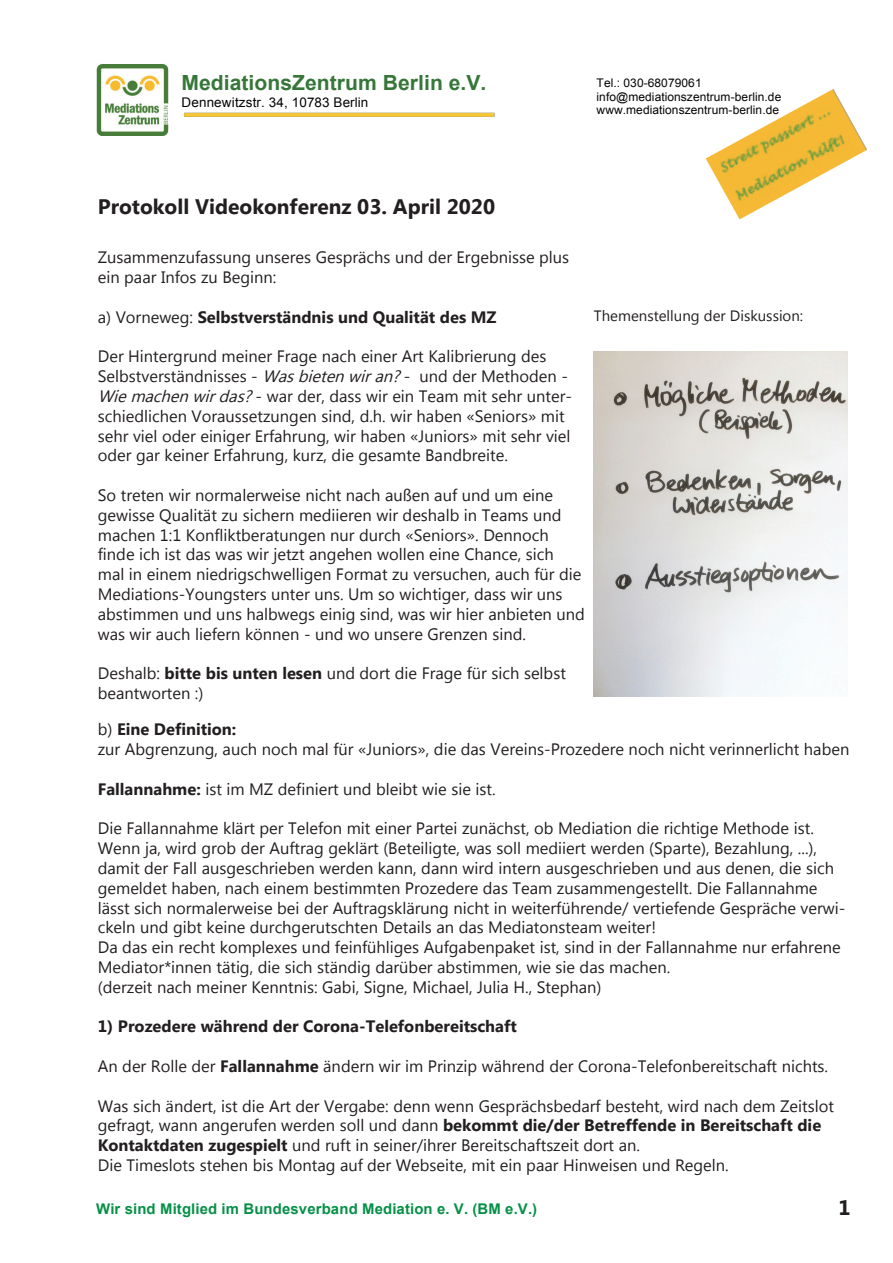
<style>
.page{position:relative;width:893px;height:1263px;background:#fff}
.page>*{position:absolute;margin:0;border:0;box-sizing:border-box;transform-origin:0 0}
.t1{font:700 21px "Microsoft Tai Le";color:#231f20}
.t2{font:700 20.85px "Arial";letter-spacing:.005em;color:#367739}
.t3{font:16.5px/19.8px "Microsoft Tai Le";color:#231f20}
.t4{font:700 16.5px "Microsoft Tai Le";color:#231f20}
.t5{font:15px "Microsoft Tai Le";color:#231f20}
.t6{font:700 14.7px "Arial";letter-spacing:.01em;color:#069046}
.t7{font:13.35px "Arial";letter-spacing:.015em;color:#040503}
.t8{font:11.85px/13.8px "Arial";letter-spacing:.005em;color:#040503}
.s1{font-weight:400}
.s2{font-style:italic}
.s3{font-weight:700}
</style>
<div class="page">
<img style="left:96px;top:64px;width:73px;height:72px">
<img style="left:184px;top:113px;width:311px;height:4px">
<img style="left:706px;top:89px;width:161px;height:130px">
<img style="left:594px;top:352px;width:253px;height:344px">
<p class="t2" style="left:181px;top:69px;width:307px">MediationsZentrum Berlin e.V.</p>
<p class="t7" style="left:181px;top:94px;width:188px">Dennewitzstr. 34, 10783 Berlin</p>
<p class="t1" style="left:98px;top:194px;width:399px">Protokoll Videokonferenz 03. April 2020</p>
<p class="t8" style="left:597px;top:76px;width:186px">Tel.: 030-68079061 info@mediationszentrum-berlin.de www.mediationszentrum-berlin.de</p>
<p class="t3" style="left:98px;top:249px;width:473px">Zusammenzufassung unseres Gesprächs und der Ergebnisse plus ein paar Infos zu Beginn:</p>
<p class="t4" style="left:98px;top:307px;width:400px"><span class="s1">a) Vorneweg:</span> Selbstverständnis und Qualität des MZ</p>
<p class="t3" style="left:98px;top:348px;width:476px">Der Hintergrund meiner Frage nach einer Art Kalibrierung des Selbstverständnisses - <span class="s2">Wasbietenwiran?</span>- und der Methoden - <span class="s2">Wiemachenwirdas?</span>- war der, dass wir ein Team mit sehr unter&shy;schiedlichen Voraussetzungen sind, d.h. wir haben «Seniors» mit sehr viel oder einiger Erfahrung, wir haben «Juniors» mit sehr viel oder gar keiner Erfahrung, kurz, die gesamte Bandbreite.</p>
<p class="t3" style="left:98px;top:486px;width:489px">So treten wir normalerweise nicht nach außen auf und um eine gewisse Qualität zu sichern mediieren wir deshalb in Teams und machen 1:1 Konfliktberatungen nur durch «Seniors». Dennoch finde ich ist das was wir jetzt angehen wollen eine Chance, sich<br>mal in einem niedrigschwelligen Format zu versuchen, auch für die Mediations-Youngsters unter uns. Um so wichtiger, dass wir uns abstimmen und uns halbwegs einig sind, was wir hier anbieten und was wir auch liefern können - und wo unsere Grenzen sind.</p>
<p class="t3" style="left:98px;top:664px;width:470px">Deshalb: <span class="s3">bitte bis unten lesen</span> und dort die Frage für sich selbst beantworten :)</p>
<p class="t3" style="left:98px;top:721px;width:753px">b) <span class="s3">Eine Definition:<br></span>zur Abgrenzung, auch noch mal für «Juniors», die das Vereins-Prozedere noch nicht verinnerlicht haben</p>
<p class="t3" style="left:98px;top:780px;width:399px"><span class="s3">Fallannahme:</span> ist im MZ definiert und bleibt wie sie ist.</p>
<p class="t3" style="left:98px;top:820px;width:749px">Die Fallannahme klärt per Telefon mit einer Partei zunächst, ob Mediation die richtige Methode ist.<br>Wenn ja, wird grob der Auftrag geklärt (Beteiligte, was soll mediiert werden (Sparte), Bezahlung, ...), damit der Fall ausgeschrieben werden kann, dann wird intern ausgeschrieben und aus denen, die sich gemeldet haben, nach einem bestimmten Prozedere das Team zusammengestellt. Die Fallannahme lässt sich normalerweise bei der Auftragsklärung nicht in weiterführende/ vertiefende Gespräche verwi&shy;ckeln und gibt keine durchgerutschten Details an das Mediatonsteam weiter!<br>Da das ein recht komplexes und feinfühliges Aufgabenpaket ist, sind in der Fallannahme nur erfahrene Mediator*innen tätig, die sich ständig darüber abstimmen, wie sie das machen.<br>(derzeit nach meiner Kenntnis: Gabi, Signe, Michael, Julia H., Stephan)</p>
<p class="t4" style="left:98px;top:1017px;width:421px">1) Prozedere während der Corona-Telefonbereitschaft</p>
<p class="t3" style="left:98px;top:1057px;width:732px">An der Rolle der <span class="s3">Fallannahme</span> ändern wir im Prinzip während der Corona-Telefonbereitschaft nichts.</p>
<p class="t3" style="left:98px;top:1097px;width:738px">Was sich ändert, ist die Art der Vergabe: denn wenn Gesprächsbedarf besteht, wird nach dem Zeitslot gefragt, wann angerufen werden soll und dann <span class="s3">bekommt die/der Betreffende in Bereitschaft die Kontaktdaten zugespielt</span> und ruft in seiner/ihrer Bereitschaftszeit dort an.<br>Die Timeslots stehen bis Montag auf der Webseite, mit ein paar Hinweisen und Regeln.</p>
<p class="t5" style="left:594px;top:307px;width:211px">Themenstellung der Diskussion:</p>
<p class="t6" style="left:96px;top:1199px;width:443px">Wir sind Mitglied im Bundesverband Mediation e. V. (BM e.V.)</p>
<p class="t1" style="left:838px;top:1195px;width:14px">1</p>
</div>
